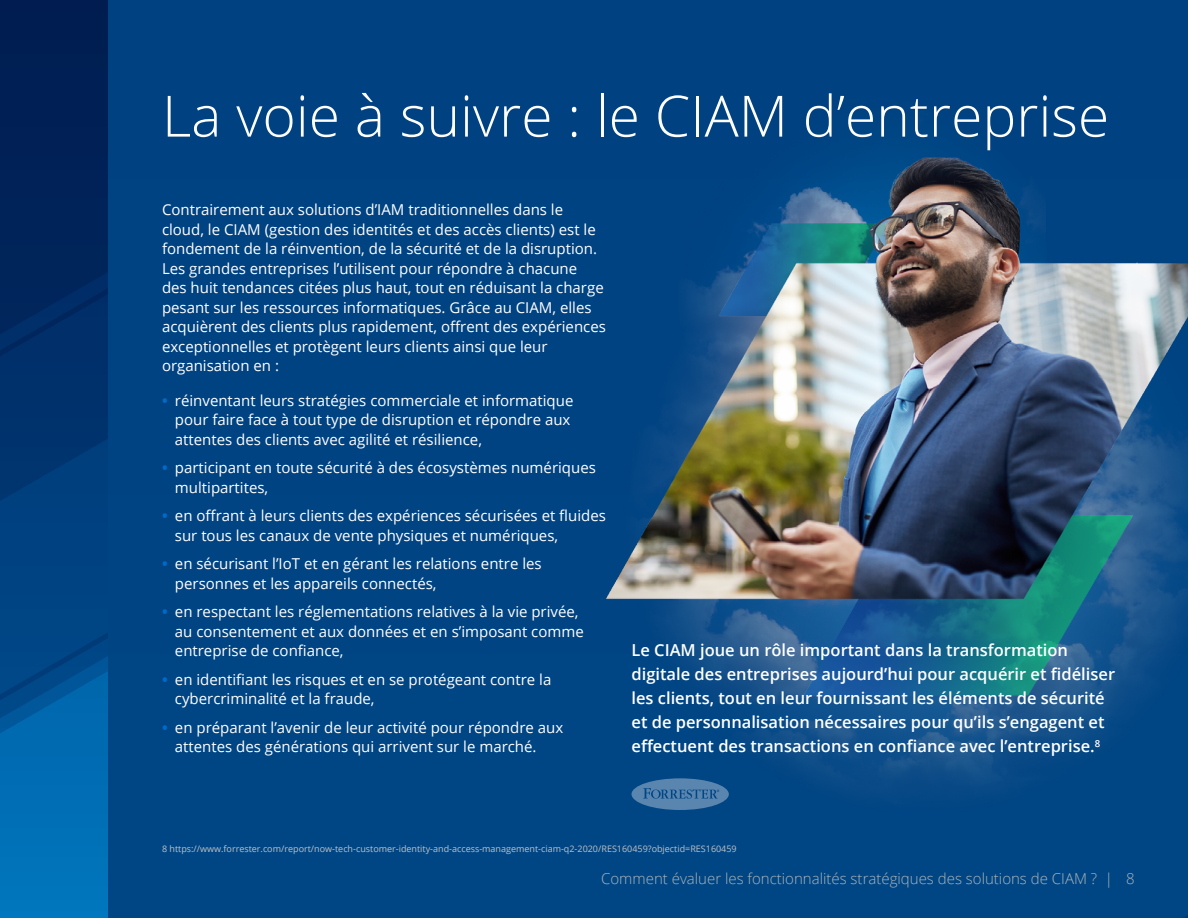
<style>
.page{position:relative;width:1188px;height:918px;background:#fff}
.page>*{position:absolute;margin:0;border:0;box-sizing:border-box;transform-origin:0 0}
.t1{font:300 57px "Open Sans";color:#fff}
.t2{font:600 16.5px/24px "Open Sans";color:#fff}
.t3{font:15px/19.5px "Open Sans";color:#fff}
.t4{font:300 15px "Open Sans";color:#adb3b5}
.t5{font:9px "Open Sans";color:#bfc0c1}
.s1{font-weight:700;color:#006ac8}
</style>
<div class="page">
<div style="left:108px;top:0;width:1080px;height:915px;background:#004483"></div>
<hr style="left:108px;top:915px;width:1080px;height:3px;background:#004685">
<div style="left:0;top:0;width:108px;height:918px;background:#006fb6"></div>
<svg style="left:0;top:501px;width:108px;height:217px;background:#004585"></svg>
<svg style="left:0;top:356px;width:108px;height:145px;background:#00346f"></svg>
<svg style="left:0;top:632px;width:108px;height:68px;background:#004a8b"></svg>
<svg style="left:0;top:0;width:108px;height:356px;background:#002258"></svg>
<img style="left:532px;top:38px;width:656px;height:788px">
<svg style="left:632px;top:778px;width:97px;height:32px;background:#3d71a1"></svg>
<div style="left:653px;top:790px;width:6px;height:8px;background:#5985ae;border-radius:50%"></div>
<h1 class="t1" style="left:162px;top:77px;width:949px">La voie à suivre : le CIAM d’entreprise</h1>
<p class="t3" style="left:162px;top:200px;width:445px">Contrairement aux solutions d’IAM traditionnelles dans le cloud, le CIAM (gestion des identités et des accès clients) est le fondement de la réinvention, de la sécurité et de la disruption.<br>Les grandes entreprises l’utilisent pour répondre à chacune<br>des huit tendances citées plus haut, tout en réduisant la charge pesant sur les ressources informatiques. Grâce au CIAM, elles acquièrent des clients plus rapidement, offrent des expériences exceptionnelles et protègent leurs clients ainsi que leur organisation en :</p>
<p class="t3" style="left:175px;top:390px;width:400px;text-indent:-13px"><span class="s1">•</span> réinventant leurs stratégies commerciale et informatique pour faire face à tout type de disruption et répondre aux attentes des clients avec agilité et résilience,</p>
<p class="t3" style="left:175px;top:458px;width:422px;text-indent:-13px"><span class="s1">•</span> participant en toute sécurité à des écosystèmes numériques multipartites,</p>
<p class="t3" style="left:175px;top:506px;width:432px;text-indent:-13px"><span class="s1">•</span> en offrant à leurs clients des expériences sécurisées et fluides sur tous les canaux de vente physiques et numériques,</p>
<p class="t3" style="left:175px;top:554px;width:368px;text-indent:-13px"><span class="s1">•</span> en sécurisant l’IoT et en gérant les relations entre les personnes et les appareils connectés,</p>
<p class="t3" style="left:175px;top:602px;width:410px;text-indent:-13px"><span class="s1">•</span> en respectant les réglementations relatives à la vie privée, au consentement et aux données et en s’imposant comme entreprise de confiance,</p>
<p class="t3" style="left:175px;top:669px;width:378px;text-indent:-13px"><span class="s1">•</span> en identifiant les risques et en se protégeant contre la cybercriminalité et la fraude,</p>
<p class="t3" style="left:175px;top:717px;width:390px;text-indent:-13px"><span class="s1">•</span> en préparant l’avenir de leur activité pour répondre aux attentes des générations qui arrivent sur le marché.</p>
<p class="t2" style="left:632px;top:638px;width:485px">Le CIAM joue un rôle important dans la transformation digitale des entreprises aujourd’hui pour acquérir et fidéliser les clients, tout en leur fournissant les éléments de sécurité et de personnalisation nécessaires pour qu’ils s’engagent et effectuent des transactions en confiance avec l’entreprise.<sup>8</sup></p>
<p class="t5" style="left:162px;top:843px;width:576px">8 https://www.forrester.com/report/now-tech-customer-identity-and-access-management-ciam-q2-2020/RES160459?objectid=RES160459</p>
<p class="t4" style="left:601px;top:869px;width:535px">Comment évaluer les fonctionnalités stratégiques des solutions de CIAM ? | 8</p>
</div>
